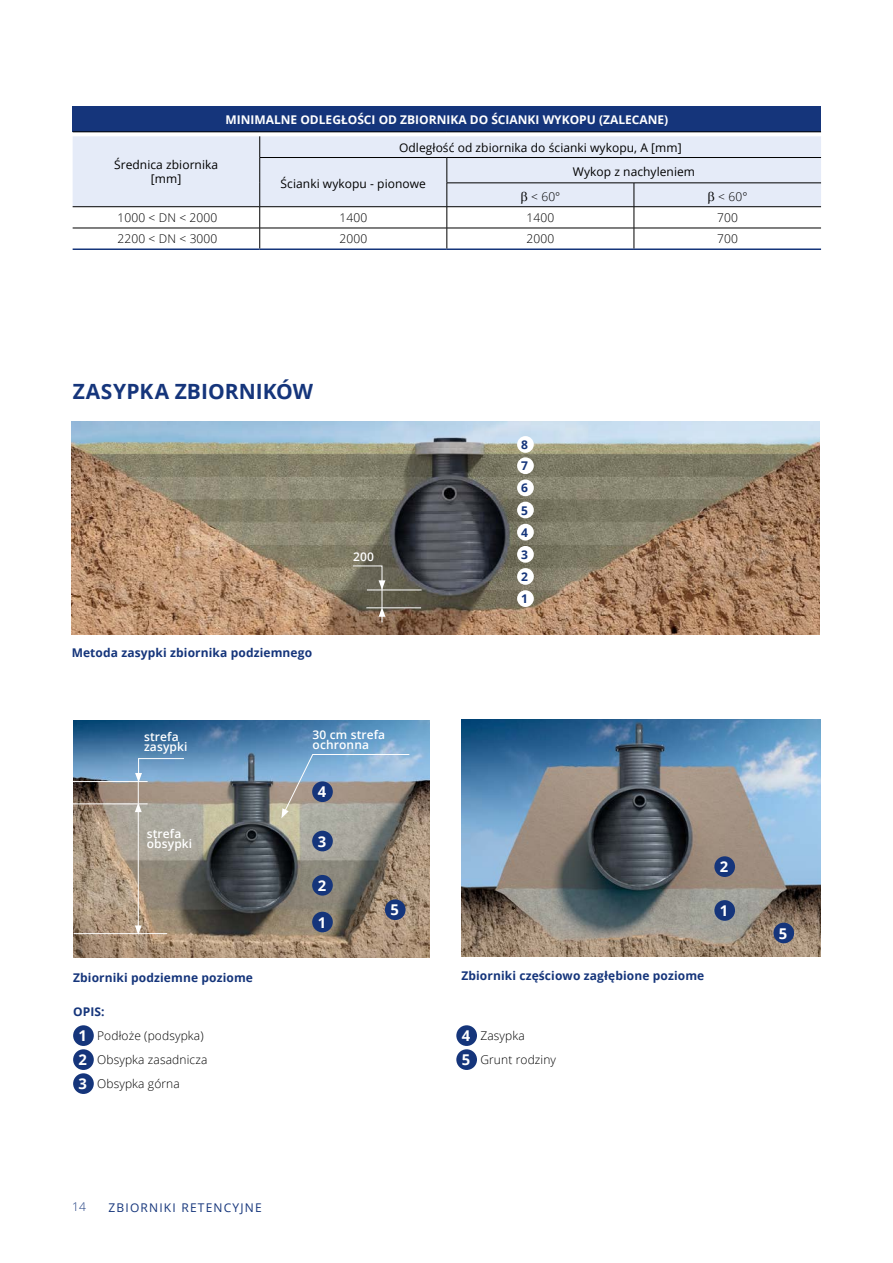
<style>
.page{position:relative;width:893px;height:1263px;background:#fff}
.page>*{position:absolute;margin:0;border:0;box-sizing:border-box;transform-origin:0 0}
.t1{font:700 21px "Open Sans";color:#15357b}
.t2{font:700 14.85px "Open Sans";color:#fff}
.t3{font:300 12px/24px "Open Sans";letter-spacing:.01em;color:#000}
.t4{font:700 12px "Open Sans";letter-spacing:.01em;color:#15357b}
.t5{font:12px/13.5px "Open Sans";letter-spacing:.005em;color:#000;text-align:center}
.t6{font:700 12px "Open Sans";color:#fff}
.t7{font:600 12px/10.5px "Open Sans";letter-spacing:.01em;color:#fff}
.t8{font:12px "Open Sans";letter-spacing:.1em;color:#15357b}
.t9{font:300 12px "Open Sans";color:#15357b}
.s1{font-weight:700;color:#15357b}
.s2{font-weight:700;font-size:14.85px;color:#fff}
</style>
<div class="page">
<img style="left:72px;top:421px;width:748px;height:213px">
<div style="left:517px;top:590px;width:17px;height:17px;background:#fff;border-radius:50%"></div>
<div style="left:517px;top:568px;width:17px;height:17px;background:#fff;border-radius:50%"></div>
<div style="left:517px;top:546px;width:17px;height:17px;background:#fff;border-radius:50%"></div>
<div style="left:517px;top:524px;width:17px;height:16px;background:#fff;border-radius:50%"></div>
<div style="left:517px;top:502px;width:17px;height:16px;background:#fff;border-radius:50%"></div>
<div style="left:517px;top:479px;width:17px;height:17px;background:#fff;border-radius:50%"></div>
<div style="left:517px;top:457px;width:17px;height:17px;background:#fff;border-radius:50%"></div>
<div style="left:517px;top:436px;width:17px;height:17px;background:#fff;border-radius:50%"></div>
<hr style="left:367px;top:590px;width:55px;height:1px;background:#fff">
<hr style="left:366px;top:607px;width:55px;height:1px;background:#fff">
<svg style="left:352px;top:565px;width:33px;height:57px;background:#797261"></svg>
<div style="left:73px;top:106px;width:748px;height:26px;background:#15357b"></div>
<div style="left:73px;top:136px;width:748px;height:70px;background:#e5ebf8"></div>
<hr style="left:73px;top:248px;width:187px;height:2px;background:#15357b">
<hr style="left:260px;top:248px;width:187px;height:2px;background:#15357b">
<hr style="left:447px;top:248px;width:187px;height:2px;background:#15357b">
<hr style="left:634px;top:248px;width:187px;height:2px;background:#15357b">
<hr style="left:73px;top:132px;width:187px;height:1px;background:#000">
<hr style="left:260px;top:132px;width:187px;height:1px;background:#000">
<hr style="left:447px;top:132px;width:187px;height:1px;background:#000">
<hr style="left:634px;top:132px;width:187px;height:1px;background:#000">
<hr style="left:260px;top:157px;width:187px;height:1px;background:#000">
<hr style="left:447px;top:157px;width:187px;height:1px;background:#000">
<hr style="left:634px;top:157px;width:187px;height:1px;background:#000">
<hr style="left:73px;top:206px;width:187px;height:1px;background:#000">
<hr style="left:260px;top:206px;width:187px;height:1px;background:#000">
<hr style="left:447px;top:183px;width:187px;height:1px;background:#000">
<hr style="left:447px;top:206px;width:187px;height:1px;background:#000">
<hr style="left:634px;top:183px;width:187px;height:1px;background:#000">
<hr style="left:634px;top:206px;width:187px;height:1px;background:#000">
<hr style="left:73px;top:228px;width:187px;height:1px;background:#000">
<svg style="left:259px;top:136px;width:1px;height:112px"></svg>
<hr style="left:260px;top:228px;width:187px;height:1px;background:#000">
<svg style="left:447px;top:158px;width:1px;height:90px"></svg>
<hr style="left:447px;top:228px;width:187px;height:1px;background:#000">
<svg style="left:634px;top:183px;width:1px;height:65px"></svg>
<hr style="left:634px;top:228px;width:187px;height:1px;background:#000">
<div style="left:73px;top:1025px;width:21px;height:21px;background:#15357b;border-radius:50%"></div>
<div style="left:73px;top:1049px;width:21px;height:21px;background:#15357b;border-radius:50%"></div>
<div style="left:73px;top:1073px;width:21px;height:21px;background:#15357b;border-radius:50%"></div>
<div style="left:456px;top:1025px;width:21px;height:21px;background:#15357b;border-radius:50%"></div>
<div style="left:456px;top:1049px;width:21px;height:21px;background:#15357b;border-radius:50%"></div>
<img style="left:461px;top:719px;width:360px;height:238px">
<div style="left:714px;top:900px;width:21px;height:21px;background:#15357b;border-radius:50%"></div>
<div style="left:714px;top:856px;width:21px;height:21px;background:#15357b;border-radius:50%"></div>
<div style="left:773px;top:923px;width:21px;height:20px;background:#15357b;border-radius:50%"></div>
<img style="left:73px;top:720px;width:357px;height:238px">
<div style="left:312px;top:912px;width:21px;height:20px;background:#15357b;border-radius:50%"></div>
<div style="left:312px;top:875px;width:21px;height:21px;background:#15357b;border-radius:50%"></div>
<div style="left:312px;top:831px;width:21px;height:20px;background:#15357b;border-radius:50%"></div>
<div style="left:385px;top:899px;width:21px;height:21px;background:#15357b;border-radius:50%"></div>
<svg style="left:281px;top:754px;width:129px;height:64px;background:#96a4af"></svg>
<hr style="left:138px;top:810px;width:1px;height:118px;background:#fff">
<svg style="left:135px;top:758px;width:50px;height:54px;background:#98a3ac"></svg>
<svg style="left:135px;top:925px;width:7px;height:10px"></svg>
<hr style="left:74px;top:933px;width:93px;height:1px;background:#fff">
<hr style="left:72px;top:803px;width:76px;height:1px;background:#fff">
<hr style="left:72px;top:781px;width:76px;height:1px;background:#fff">
<svg style="left:521px;top:191px;width:6px;height:13px"></svg>
<svg style="left:708px;top:191px;width:6px;height:13px"></svg>
<p class="t5" style="left:114px;top:158px;width:106px">Średnica zbiornika [mm]</p>
<p class="t6" style="left:225px;top:111px;width:444px">MINIMALNE ODLEGŁOŚCI OD ZBIORNIKA DO ŚCIANKI WYKOPU (ZALECANE)</p>
<p class="t5" style="left:399px;top:140px;width:284px">Odległość od zbiornika do ścianki wykopu, A [mm]</p>
<p class="t5" style="left:281px;top:177px;width:147px">Ścianki wykopu - pionowe</p>
<p class="t5" style="left:573px;top:165px;width:124px">Wykop z nachyleniem</p>
<p class="t3" style="left:531px;top:184px;width:31px">&lt; 60°</p>
<p class="t3" style="left:718px;top:184px;width:31px">&lt; 60°</p>
<p class="t3" style="left:117px;top:205px;width:101px">1000 &lt; DN &lt; 2000</p>
<p class="t3" style="left:339px;top:205px;width:29px">1400</p>
<p class="t3" style="left:526px;top:205px;width:29px">1400</p>
<p class="t3" style="left:717px;top:205px;width:22px">700</p>
<p class="t3" style="left:117px;top:227px;width:101px">2200 &lt; DN &lt; 3000</p>
<p class="t3" style="left:339px;top:227px;width:29px">2000</p>
<p class="t3" style="left:526px;top:227px;width:29px">2000</p>
<p class="t3" style="left:717px;top:227px;width:22px">700</p>
<h1 class="t1" style="left:73px;top:376px;width:242px">ZASYPKA ZBIORNIKÓW</h1>
<p class="t4" style="left:72px;top:644px;width:242px">Metoda zasypki zbiornika podziemnego</p>
<p class="t7" style="left:353px;top:551px;width:22px">200</p>
<p class="t7" style="left:144px;top:731px;width:45px">strefa zasypki</p>
<p class="t7" style="left:147px;top:828px;width:47px">strefa obsypki</p>
<p class="t4" style="left:73px;top:970px;width:181px">Zbiorniki podziemne poziome</p>
<p class="t3" style="left:79px;top:999px;width:130px;text-indent:-5px"><span class="s1">OPIS:<br></span><span class="s2">1</span> Podłoże (podsypka)<br><span class="s2">2</span> Obsypka zasadnicza<br><span class="s2">3</span> Obsypka górna</p>
<p class="t9" style="left:72px;top:1199px;width:15px">14</p>
<p class="t8" style="left:108px;top:1199px;width:155px">ZBIORNIKI RETENCYJNE</p>
<p class="t7" style="left:313px;top:729px;width:74px">30 cm strefa ochronna</p>
<p class="t2" style="left:318px;top:781px;width:10px">4</p>
<p class="t2" style="left:318px;top:831px;width:10px">3</p>
<p class="t2" style="left:318px;top:875px;width:10px">2</p>
<p class="t2" style="left:318px;top:912px;width:10px">1</p>
<p class="t2" style="left:390px;top:899px;width:10px">5</p>
<p class="t4" style="left:521px;top:436px;width:8px">8</p>
<p class="t4" style="left:521px;top:457px;width:8px">7</p>
<p class="t4" style="left:521px;top:480px;width:8px">6</p>
<p class="t4" style="left:521px;top:502px;width:8px">5</p>
<p class="t4" style="left:521px;top:524px;width:8px">4</p>
<p class="t4" style="left:521px;top:546px;width:8px">3</p>
<p class="t4" style="left:521px;top:568px;width:8px">2</p>
<p class="t4" style="left:521px;top:590px;width:8px">1</p>
<p class="t2" style="left:720px;top:856px;width:10px">2</p>
<p class="t2" style="left:720px;top:900px;width:10px">1</p>
<p class="t4" style="left:461px;top:967px;width:245px">Zbiorniki częściowo zagłębione poziome</p>
<p class="t3" style="left:462px;top:1023px;width:96px"><span class="s2">4</span> Zasypka<br><span class="s2">5</span> Grunt rodziny</p>
<p class="t2" style="left:779px;top:923px;width:10px">5</p>
</div>
